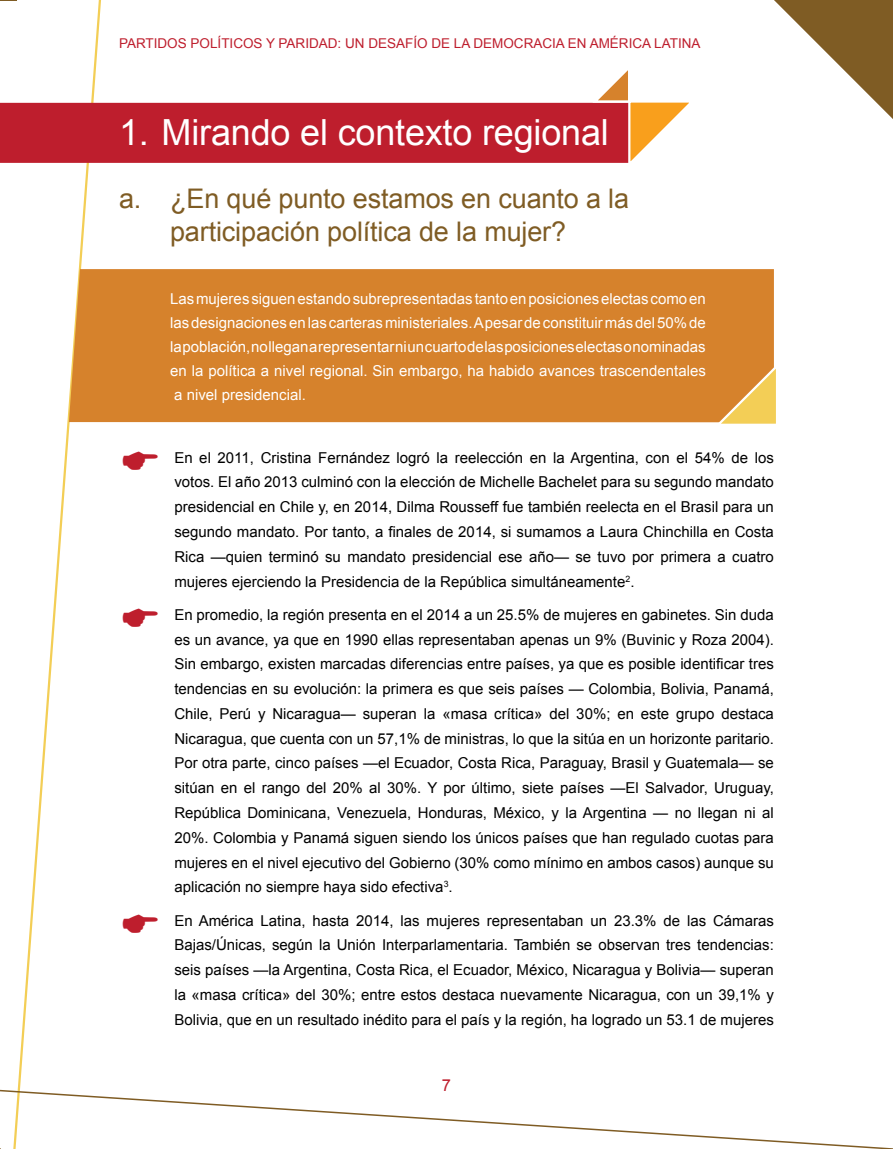
<style>
.page{position:relative;width:893px;height:1149px;background:#fff}
.page>*{position:absolute;margin:0;border:0;box-sizing:border-box;transform-origin:0 0}
.t1{font:36px "Arial";letter-spacing:-.005em;color:#fff}
.t2{font:27px/33px "Arial";letter-spacing:-.005em;color:#7f5c24;text-align:center}
.t3{font:16.5px "Arial";color:#be1e2d}
.t4{font:15px/24.8px "Arial";color:#000;text-align:justify}
.t5{font:15px/24px "Arial";color:#fff;text-align:justify}
.t6{font:13.5px "Arial";color:#be1e2d}
</style>
<div class="page">
<svg style="left:774px;top:0;width:119px;height:119px"></svg>
<svg style="left:17px;top:0;width:87px;height:1088px"></svg>
<svg style="left:0;top:0;width:17px;height:103px"></svg>
<div style="left:1px;top:1px;width:43px;height:164px;background:#fff"></div>
<svg style="left:0;top:1088px;width:888px;height:60px"></svg>
<div style="left:0;top:103px;width:629px;height:60px;background:#be1e2d"></div>
<div style="left:69px;top:269px;width:705px;height:153px;background:#d6822c"></div>
<svg style="left:713px;top:360px;width:63px;height:64px;background:#e3a547"></svg>
<svg style="left:590px;top:70px;width:99px;height:93px"></svg>
<p class="t6" style="left:119px;top:35px;width:583px">PARTIDOS POLÍTICOS Y PARIDAD: UN DESAFÍO DE LA DEMOCRACIA EN AMÉRICA LATINA</p>
<h1 class="t1" style="left:119px;top:109px;width:491px">1. Mirando el contexto regional</h1>
<h2 class="t2" style="left:119px;top:182px;width:512px">a. ¿En qué punto estamos en cuanto a la participación política de la mujer?</h2>
<p class="t5" style="left:170px;top:286px;width:537px">Las mujeres siguen estando subrepresentadas tanto en posiciones electas como en las designaciones en las carteras ministeriales. A pesar de constituir más del 50% de la población, no llegan a representar ni un cuarto de las posiciones electas o nominadas en la política a nivel regional. Sin embargo, ha habido avances trascendentales a nivel presidencial.</p>
<p class="t4" style="left:174px;top:445px;width:601px">En el 2011, Cristina Fernández logró la reelección en la Argentina, con el 54% de los votos. El año 2013 culminó con la elección de Michelle Bachelet para su segundo mandato presidencial en Chile y, en 2014, Dilma Rousseff fue también reelecta en el Brasil para un segundo mandato. Por tanto, a finales de 2014, si sumamos a Laura Chinchilla en Costa Rica —quien terminó su mandato presidencial ese año— se tuvo por primera a cuatro mujeres ejerciendo la Presidencia de la República simultáneamente<sup>2</sup>.</p>
<p class="t4" style="left:174px;top:602px;width:601px">En promedio, la región presenta en el 2014 a un 25.5% de mujeres en gabinetes. Sin duda es un avance, ya que en 1990 ellas representaban apenas un 9% (Buvinic y Roza 2004).<br>Sin embargo, existen marcadas diferencias entre países, ya que es posible identificar tres tendencias en su evolución: la primera es que seis países — Colombia, Bolivia, Panamá, Chile, Perú y Nicaragua— superan la «masa crítica» del 30%; en este grupo destaca Nicaragua, que cuenta con un 57,1% de ministras, lo que la sitúa en un horizonte paritario.<br>Por otra parte, cinco países —el Ecuador, Costa Rica, Paraguay, Brasil y Guatemala— se sitúan en el rango del 20% al 30%. Y por último, siete países —El Salvador, Uruguay, República Dominicana, Venezuela, Honduras, México, y la Argentina — no llegan ni al 20%. Colombia y Panamá siguen siendo los únicos países que han regulado cuotas para mujeres en el nivel ejecutivo del Gobierno (30% como mínimo en ambos casos) aunque su aplicación no siempre haya sido efectiva<sup>3</sup>.</p>
<p class="t4" style="left:174px;top:907px;width:601px">En América Latina, hasta 2014, las mujeres representaban un 23.3% de las Cámaras Bajas/Únicas, según la Unión Interparlamentaria. También se observan tres tendencias: seis países —la Argentina, Costa Rica, el Ecuador, México, Nicaragua y Bolivia— superan la «masa crítica» del 30%; entre estos destaca nuevamente Nicaragua, con un 39,1% y Bolivia, que en un resultado inédito para el país y la región, ha logrado un 53.1 de mujeres</p>
<p class="t3" style="left:442px;top:1073px;width:11px">7</p>
</div>
